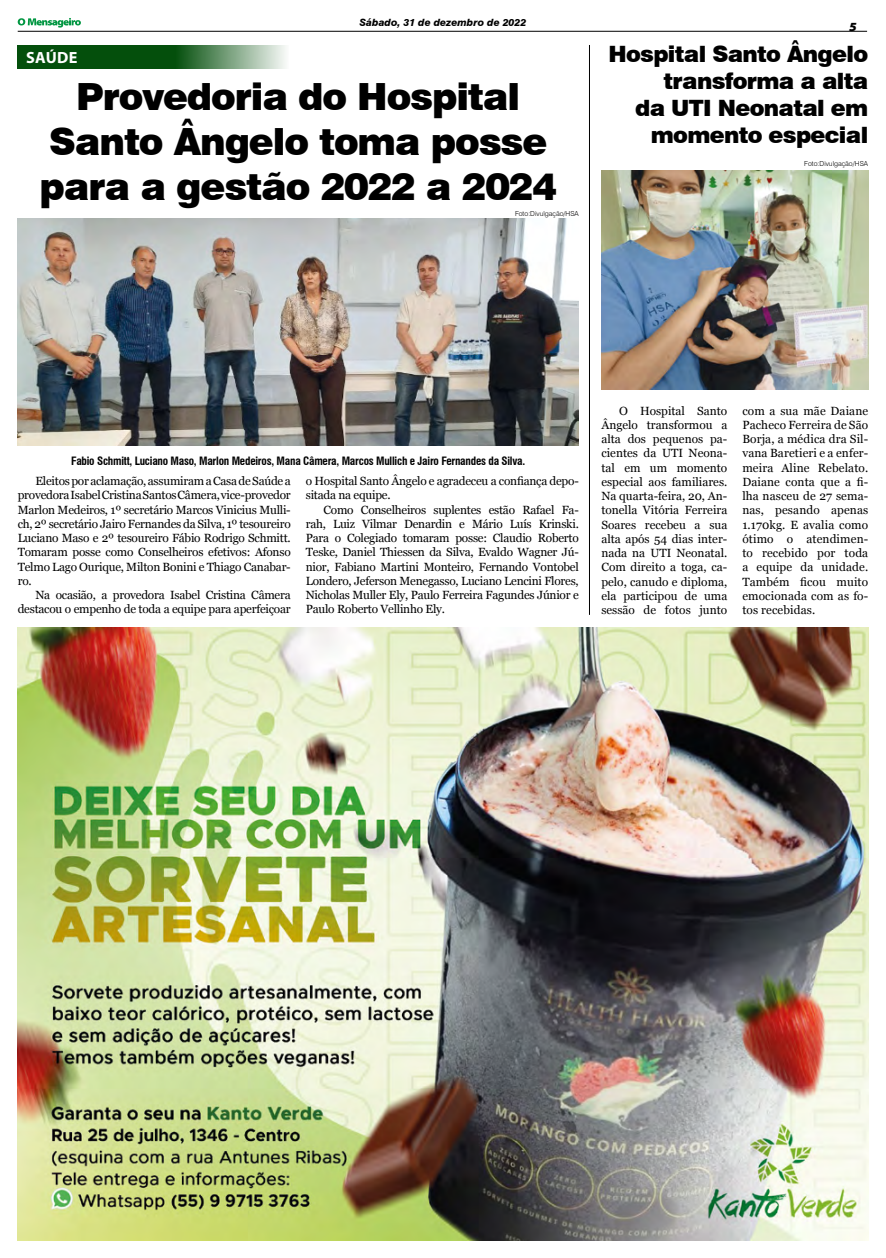
<style>
.page{position:relative;width:886px;height:1258px;background:#fff}
.page>*{position:absolute;margin:0;border:0;box-sizing:border-box;transform-origin:0 0}
.t1{font:900 37.5px/45px "Swiss 721 BT";letter-spacing:-.03em;color:#000;text-align:center}
.t2{font:900 22.5px/27px "Swiss 721 BT";letter-spacing:-.03em;color:#000;text-align:right}
.t3{font:700 16.25px "Myriad Pro";letter-spacing:.02em;color:#fff}
.t4{font:italic 900 semi-expanded 12.5px "Myriad Pro";color:#000}
.t5{font:11.88px/14.2px "Georgia";letter-spacing:-.02em;color:#000;text-align:justify}
.t6{font:700 condensed 11.25px "Swiss 721 BT";letter-spacing:-.02em;color:#000}
.t7{font:italic 800 10px "Swiss 721 BT";color:#000}
.t8{font:300 6.88px "Swiss 721 BT";color:#000}
</style>
<div class="page">
<hr style="left:18px;top:31px;width:849px;height:1px;background:#000">
<svg style="left:18px;top:18px;width:63px;height:10px"></svg>
<img style="left:18px;top:628px;width:850px;height:612px">
<svg style="left:18px;top:45px;width:267px;height:24px;background:#35713b"></svg>
<img style="left:18px;top:219px;width:561px;height:226px">
<hr style="left:589px;top:45px;width:1px;height:570px;background:#000">
<img style="left:601px;top:170px;width:267px;height:220px">
<h3 class="t3" style="left:26px;top:47px;width:53px">SAÚDE</h3>
<p class="t7" style="left:360px;top:17px;width:168px">Sábado, 31 de dezembro de 2022</p>
<h1 class="t1" style="left:39px;top:74px;width:519px">Provedoria do Hospital<br>Santo Ângelo toma posse para a gestão 2022 a 2024</h1>
<p class="t8" style="left:515px;top:209px;width:65px">Foto:Divulgação/HSA</p>
<p class="t4" style="left:849px;top:18px;width:9px">5</p>
<h2 class="t2" style="left:608px;top:40px;width:261px">Hospital Santo Ângelo transforma a alta<br>da UTI Neonatal em momento especial</h2>
<p class="t8" style="left:804px;top:159px;width:65px">Foto:Divulgação/HSA</p>
<p class="t6" style="left:71px;top:454px;width:455px">Fabio Schmitt, Luciano Maso, Marlon Medeiros, Mana Câmera, Marcos Mullich e Jairo Fernandes da Silva.</p>
<p class="t5" style="left:18px;top:474px;width:275px;text-indent:18px">Eleitos por aclamação, assumiram a Casa de Saúde a provedora Isabel Cristina Santos Câmera, vice-provedor Marlon Medeiros, 1º secretário Marcos Vinicius Mulli&shy;ch, 2º secretário Jairo Fernandes da Silva, 1º tesoureiro Luciano Maso e 2º tesoureiro Fábio Rodrigo Schmitt.<br>Tomaram posse como Conselheiros efetivos: Afonso Telmo Lago Ourique, Milton Bonini e Thiago Canabar&shy;ro.</p>
<p class="t5" style="left:18px;top:588px;width:275px;text-align:right">Na ocasião, a provedora Isabel Cristina Câmera destacou o empenho de toda a equipe para aperfeiçoar</p>
<p class="t5" style="left:306px;top:474px;width:274px">o Hospital Santo Ângelo e agradeceu a confiança depo&shy;sitada na equipe.</p>
<p class="t5" style="left:306px;top:503px;width:275px;text-indent:18px">Como Conselheiros suplentes estão Rafael Fa&shy;rah, Luiz Vilmar Denardin e Mário Luís Krinski.<br>Para o Colegiado tomaram posse: Claudio Roberto Teske, Daniel Thiessen da Silva, Evaldo Wagner Jú&shy;nior, Fabiano Martini Monteiro, Fernando Vontobel Londero, Jeferson Menegasso, Luciano Lencini Flores, Nicholas Muller Ely, Paulo Ferreira Fagundes Júnior e Paulo Roberto Vellinho Ely.</p>
<p class="t5" style="left:601px;top:404px;width:127px;text-indent:18px">O Hospital Santo Ângelo transformou a alta dos pequenos pa&shy;cientes da UTI Neona&shy;tal em um momento especial aos familiares.<br>Na quarta-feira, 20, An&shy;tonella Vitória Ferreira Soares recebeu a sua alta após 54 dias inter&shy;nada na UTI Neonatal.<br>Com direito a toga, ca&shy;pelo, canudo e diploma, ela participou de uma sessão de fotos junto</p>
<p class="t5" style="left:742px;top:404px;width:127px">com a sua mãe Daiane Pacheco Ferreira de São Borja, a médica dra Sil&shy;vana Baretieri e a enfer&shy;meira Aline Rebelato.<br>Daiane conta que a fi&shy;lha nasceu de 27 sema&shy;nas, pesando apenas 1.170kg. E avalia como ótimo o atendimen&shy;to recebido por toda a equipe da unidade.<br>Também ficou muito emocionada com as fo&shy;tos recebidas.</p>
</div>
